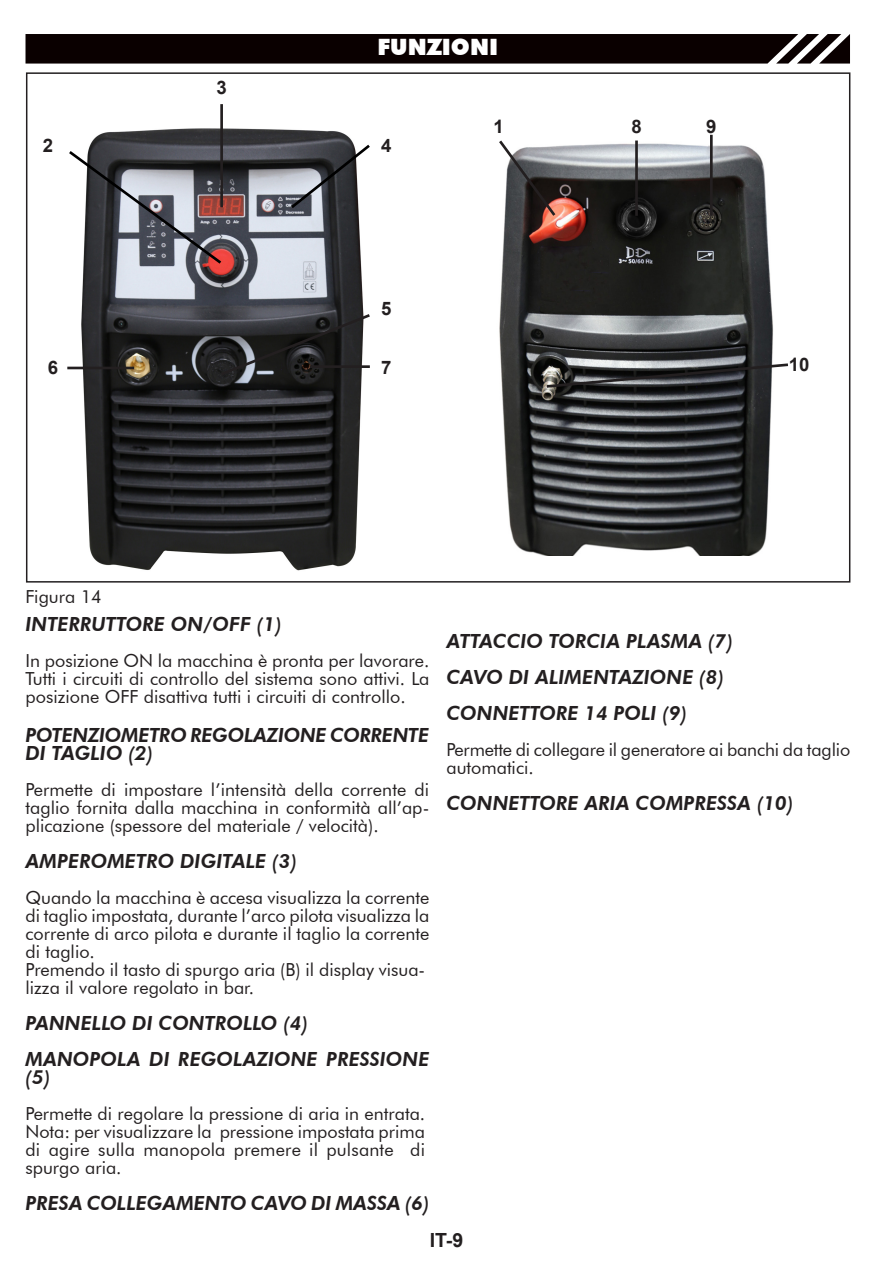
<style>
.page{position:relative;width:893px;height:1263px;background:#fff}
.page>*{position:absolute;margin:0;border:0;box-sizing:border-box;transform-origin:0 0}
.titolo_paragrafo{font:900 22.5px "Futura BT";color:#fff}
.punti_elenco{font:italic 800 19.5px/18px "Futura BT";color:#231f20}
.t1{font:700 19.5px "Arial";color:#231f20}
.t2{font:700 18.6px "Arial";color:#231f20}
.punti_elenco-2{font:18px/18px "Futura BT";color:#231f20;text-align:justify}
.corpo_testo_normale{font:18px/18px "Futura BT";color:#231f20}
.Testo_figure{font:18px "Futura BT";color:#231f20}
</style>
<div class="page">
<div style="left:26px;top:34px;width:824px;height:30px;background:#0a0000"></div>
<img style="left:67px;top:128px;width:297px;height:443px">
<hr style="left:67px;top:367px;width:67px;height:2px;background:#231f20">
<svg style="left:218px;top:312px;width:152px;height:66px;background:#353638"></svg>
<svg style="left:288px;top:142px;width:82px;height:69px;background:#6c6e72"></svg>
<svg style="left:67px;top:148px;width:157px;height:118px;background:#7c7a80"></svg>
<hr style="left:220px;top:104px;width:3px;height:103px;background:#231f20">
<img style="left:499px;top:134px;width:274px;height:422px">
<svg style="left:499px;top:138px;width:59px;height:81px"></svg>
<hr style="left:635px;top:141px;width:3px;height:75px;background:#231f20">
<hr style="left:710px;top:135px;width:3px;height:81px;background:#231f20">
<svg style="left:544px;top:362px;width:244px;height:27px;background:#545556"></svg>
<p class="t2" style="left:43px;top:133px;width:12px">2</p>
<p class="t2" style="left:48px;top:355px;width:12px">6</p>
<p class="Testo_figure" style="left:26px;top:586px;width:78px">Figura 14</p>
<p class="t2" style="left:216px;top:75px;width:12px">3</p>
<p class="titolo_paragrafo" style="left:377px;top:34px;width:122px">FUNZIONI</p>
<p class="t2" style="left:381px;top:133px;width:12px">4</p>
<p class="t2" style="left:381px;top:297px;width:12px">5</p>
<p class="t2" style="left:381px;top:355px;width:12px">7</p>
<p class="t2" style="left:493px;top:114px;width:12px">1</p>
<p class="t2" style="left:631px;top:114px;width:12px">8</p>
<p class="t2" style="left:706px;top:114px;width:12px">9</p>
<p class="t2" style="left:789px;top:352px;width:22px">10</p>
<p class="punti_elenco" style="left:26px;top:615px;width:258px">INTERRUTTORE ON/OFF (1)</p>
<p class="punti_elenco-2" style="left:26px;top:651px;width:405px">In posizione ON la macchina è pronta per lavorare.<br>Tutti i circuiti di controllo del sistema sono attivi. La posizione OFF disattiva tutti i circuiti di controllo.</p>
<p class="punti_elenco" style="left:26px;top:726px;width:405px">POTENZIOMETRO REGOLAZIONE CORRENTE<br>DI TAGLIO (2)</p>
<p class="punti_elenco-2" style="left:26px;top:780px;width:405px">Permette di impostare l’intensità della corrente di taglio fornita dalla macchina in conformità all’ap&shy;plicazione (spessore del materiale / velocità).</p>
<p class="punti_elenco" style="left:26px;top:852px;width:273px">AMPEROMETRO DIGITALE (3)</p>
<p class="punti_elenco-2" style="left:26px;top:888px;width:405px">Quando la macchina è accesa visualizza la corrente di taglio impostata, durante l’arco pilota visualizza la corrente di arco pilota e durante il taglio la corrente di taglio.</p>
<p class="corpo_testo_normale" style="left:26px;top:960px;width:401px">Premendo il tasto di spurgo aria (B) il display visua&shy;lizza il valore regolato in bar.</p>
<p class="punti_elenco" style="left:26px;top:1014px;width:284px">PANNELLO DI CONTROLLO (4)</p>
<p class="punti_elenco" style="left:26px;top:1050px;width:405px">MANOPOLA DI REGOLAZIONE PRESSIONE (5)</p>
<p class="corpo_testo_normale" style="left:26px;top:1104px;width:401px">Permette di regolare la pressione di aria in entrata.</p>
<p class="corpo_testo_normale" style="left:26px;top:1122px;width:401px;text-align:justify">Nota: per visualizzare la pressione impostata prima di agire sulla manopola premere il pulsante di spurgo aria.</p>
<p class="punti_elenco" style="left:26px;top:1194px;width:405px">PRESA COLLEGAMENTO CAVO DI MASSA (6)</p>
<p class="punti_elenco" style="left:446px;top:632px;width:288px">ATTACCIO TORCIA PLASMA (7)</p>
<p class="punti_elenco" style="left:446px;top:668px;width:279px">CAVO DI ALIMENTAZIONE (8)</p>
<p class="punti_elenco" style="left:446px;top:704px;width:242px">CONNETTORE 14 POLI (9)</p>
<p class="punti_elenco-2" style="left:446px;top:740px;width:405px">Permette di collegare il generatore ai banchi da taglio automatici.</p>
<p class="punti_elenco" style="left:446px;top:794px;width:348px">CONNETTORE ARIA COMPRESSA (10)</p>
<p class="t1" style="left:430px;top:1227px;width:35px">IT-9</p>
</div>
